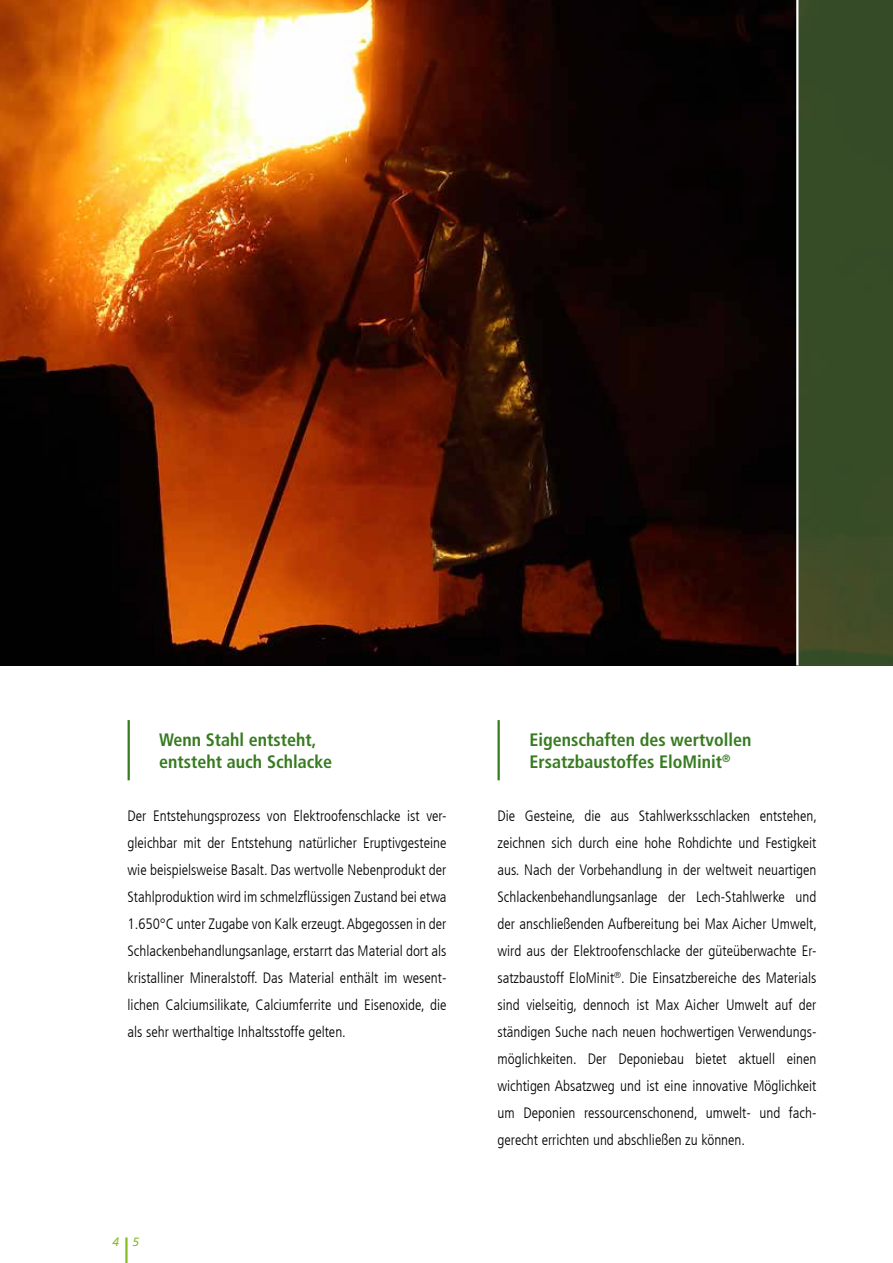
<style>
.page{position:relative;width:893px;height:1263px;background:#fff}
.page>*{position:absolute;margin:0;border:0;box-sizing:border-box;transform-origin:0 0}
.t1{font:700 condensed 18px/21.6px "Frutiger LT Com";color:#377b20}
.t2{font:300 condensed 15px/27px "Frutiger LT Com";color:#000;text-align:justify}
.t3{font:italic 12px "Frutiger LT Com";color:#85bc22}
</style>
<div class="page">
<img style="left:0;top:0;width:796px;height:665px">
<div style="left:798px;top:0;width:95px;height:665px;background:linear-gradient(to right,#394c27,#374c27)"></div>
<hr style="left:128px;top:720px;width:2px;height:60px;background:#377b20">
<hr style="left:125px;top:1237px;width:3px;height:26px;background:#85bc22">
<hr style="left:497px;top:720px;width:3px;height:60px;background:#377b20">
<p class="t1" style="left:159px;top:729px;width:174px">Wenn Stahl entsteht, entsteht auch Schlacke</p>
<p class="t1" style="left:529px;top:729px;width:224px">Eigenschaften des wertvollen<br>Ersatzbaustoffes EloMinit<sup>®</sup></p>
<p class="t2" style="left:128px;top:803px;width:320px">Der Entstehungsprozess von Elektroofenschlacke ist ver&shy;gleichbar mit der Entstehung natürlicher Eruptivgesteine wie beispielsweise Basalt. Das wertvolle Nebenprodukt der Stahlproduktion wird im schmelzflüssigen Zustand bei etwa 1.650°C unter Zugabe von Kalk erzeugt. Abgegossen in der Schlackenbehandlungsanlage, erstarrt das Material dort als kristalliner Mineralstoff. Das Material enthält im wesent&shy;lichen Calciumsilikate, Calciumferrite und Eisenoxide, die als sehr werthaltige Inhaltsstoffe gelten.</p>
<p class="t2" style="left:497px;top:803px;width:321px">Die Gesteine, die aus Stahlwerksschlacken entstehen, zeichnen sich durch eine hohe Rohdichte und Festigkeit aus. Nach der Vorbehandlung in der weltweit neuartigen Schlackenbehandlungsanlage der Lech-Stahlwerke und der anschließenden Aufbereitung bei Max Aicher Umwelt, wird aus der Elektroofenschlacke der güteüberwachte Er&shy;satzbaustoff EloMinit<sup>®</sup>. Die Einsatzbereiche des Materials sind vielseitig, dennoch ist Max Aicher Umwelt auf der ständigen Suche nach neuen hochwertigen Verwendungs&shy;möglichkeiten. Der Deponiebau bietet aktuell einen wichtigen Absatzweg und ist eine innovative Möglichkeit um Deponien ressourcenschonend, umwelt- und fach&shy;gerecht errichten und abschließen zu können.</p>
<p class="t3" style="left:112px;top:1235px;width:28px">4 5</p>
</div>
